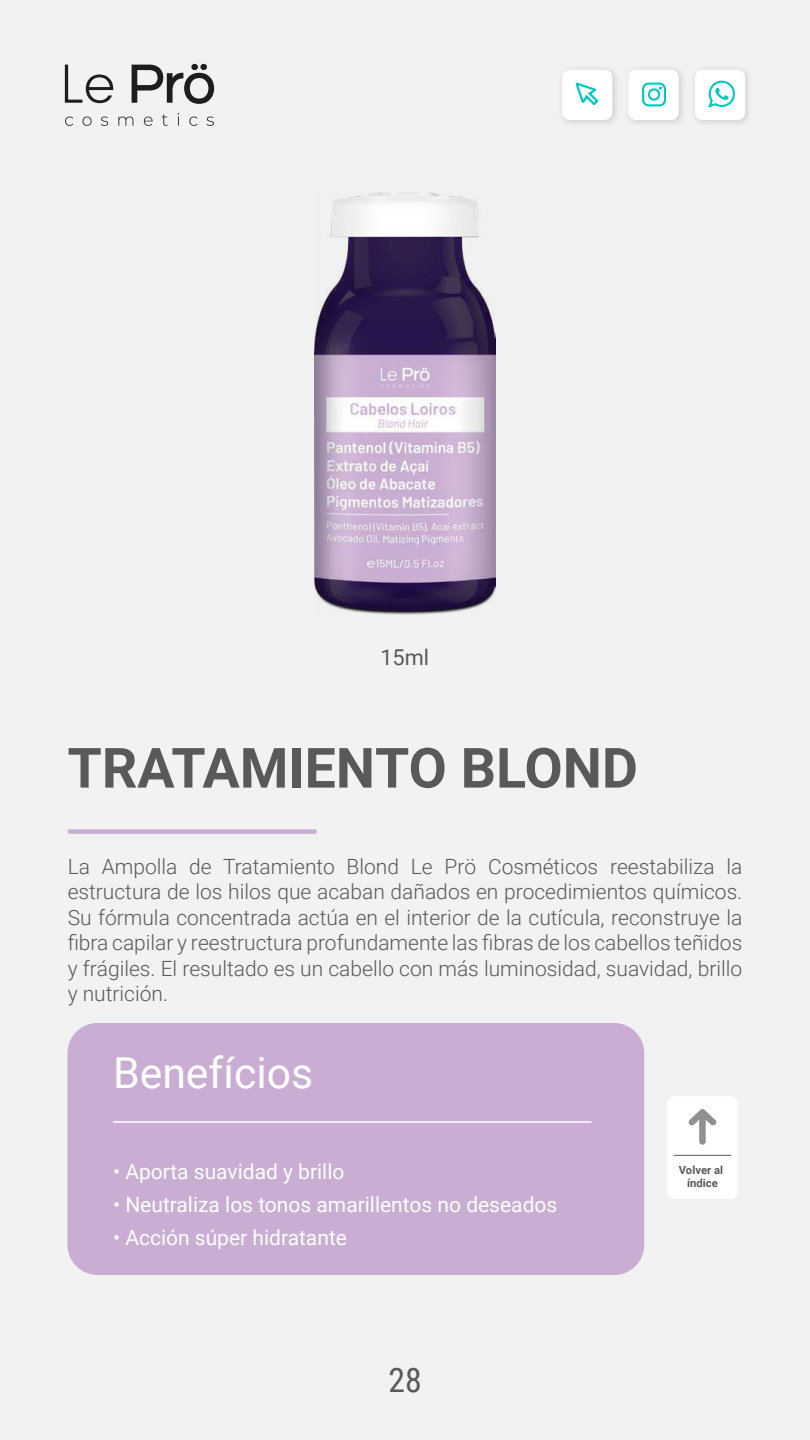
<style>
.page{position:relative;width:810px;height:1440px;background:#f2f2f2}
.page>*{position:absolute;margin:0;border:0;box-sizing:border-box;transform-origin:0 0}
.t1{font:700 55.5px "Roboto";color:#595959}
.t2{font:42.75px "Roboto";color:#fff}
.t3{font:33.75px "Roboto Condensed";color:#595959}
.t4{font:21.75px "Roboto";color:#595959}
.t5{font:300 21px/25.5px "Roboto";color:#595959;text-align:justify}
.t6{font:21px "Roboto";color:#fff}
.t7{font:700 11.25px/13.6px "Roboto";color:#595959;text-align:center}
</style>
<div class="page">
<svg style="left:65px;top:65px;width:48px;height:38px"></svg>
<svg style="left:132px;top:65px;width:82px;height:39px"></svg>
<svg style="left:65px;top:117px;width:8px;height:9px"></svg>
<svg style="left:82px;top:116px;width:10px;height:10px"></svg>
<svg style="left:101px;top:117px;width:7px;height:9px"></svg>
<svg style="left:118px;top:117px;width:15px;height:9px"></svg>
<svg style="left:144px;top:116px;width:9px;height:10px"></svg>
<svg style="left:162px;top:115px;width:6px;height:11px"></svg>
<svg style="left:178px;top:113px;width:1px;height:13px"></svg>
<svg style="left:189px;top:117px;width:8px;height:9px"></svg>
<svg style="left:207px;top:117px;width:7px;height:9px"></svg>
<img style="left:554px;top:62px;width:67px;height:68px">
<div style="left:562px;top:70px;width:50px;height:50px;background:#fff;border-radius:8px"></div>
<img style="left:621px;top:62px;width:66px;height:68px">
<div style="left:629px;top:70px;width:50px;height:50px;background:#fff;border-radius:8px"></div>
<img style="left:687px;top:62px;width:69px;height:68px">
<div style="left:695px;top:70px;width:50px;height:50px;background:#fff;border-radius:8px"></div>
<svg style="left:708px;top:81px;width:27px;height:27px"></svg>
<svg style="left:642px;top:83px;width:24px;height:23px"></svg>
<svg style="left:575px;top:82px;width:24px;height:23px"></svg>
<div style="left:68px;top:829px;width:249px;height:5px;background:#c9add3;border-radius:2px"></div>
<div style="left:68px;top:1023px;width:576px;height:252px;background:#c9add3;border-radius:30px"></div>
<hr style="left:113px;top:1121px;width:479px;height:2px;background:#fff">
<div style="left:667px;top:1096px;width:71px;height:103px;background:#fff;border-radius:8px"></div>
<svg style="left:688px;top:1109px;width:29px;height:36px"></svg>
<hr style="left:674px;top:1155px;width:57px;height:1px;background:#595959">
<img style="left:315px;top:192px;width:180px;height:423px">
<div style="left:742px;top:170px;width:68px;height:443px;background:#f2f2f2"></div>
<p class="t4" style="left:380px;top:642px;width:50px">15ml</p>
<h1 class="t1" style="left:68px;top:729px;width:572px">TRATAMIENTO BLOND</h1>
<p class="t5" style="left:68px;top:853px;width:676px">La Ampolla de Tratamiento Blond Le Prö Cosméticos reestabiliza la estructura de los hilos que acaban dañados en procedimientos químicos.<br>Su fórmula concentrada actúa en el interior de la cutícula, reconstruye la fibra capilar y reestructura profundamente las fibras de los cabellos teñidos y frágiles. El resultado es un cabello con más luminosidad, suavidad, brillo y nutrición.</p>
<h2 class="t2" style="left:113px;top:1043px;width:202px">Benefícios</h2>
<p class="t6" style="left:113px;top:1157px;width:233px">• Aporta suavidad y brillo</p>
<p class="t6" style="left:113px;top:1190px;width:446px">• Neutraliza los tonos amarillentos no deseados</p>
<p class="t6" style="left:113px;top:1223px;width:235px">• Acción súper hidratante</p>
<h3 class="t3" style="left:388px;top:1356px;width:35px">28</h3>
<p class="t7" style="left:679px;top:1162px;width:46px">Volver al índice</p>
</div>
